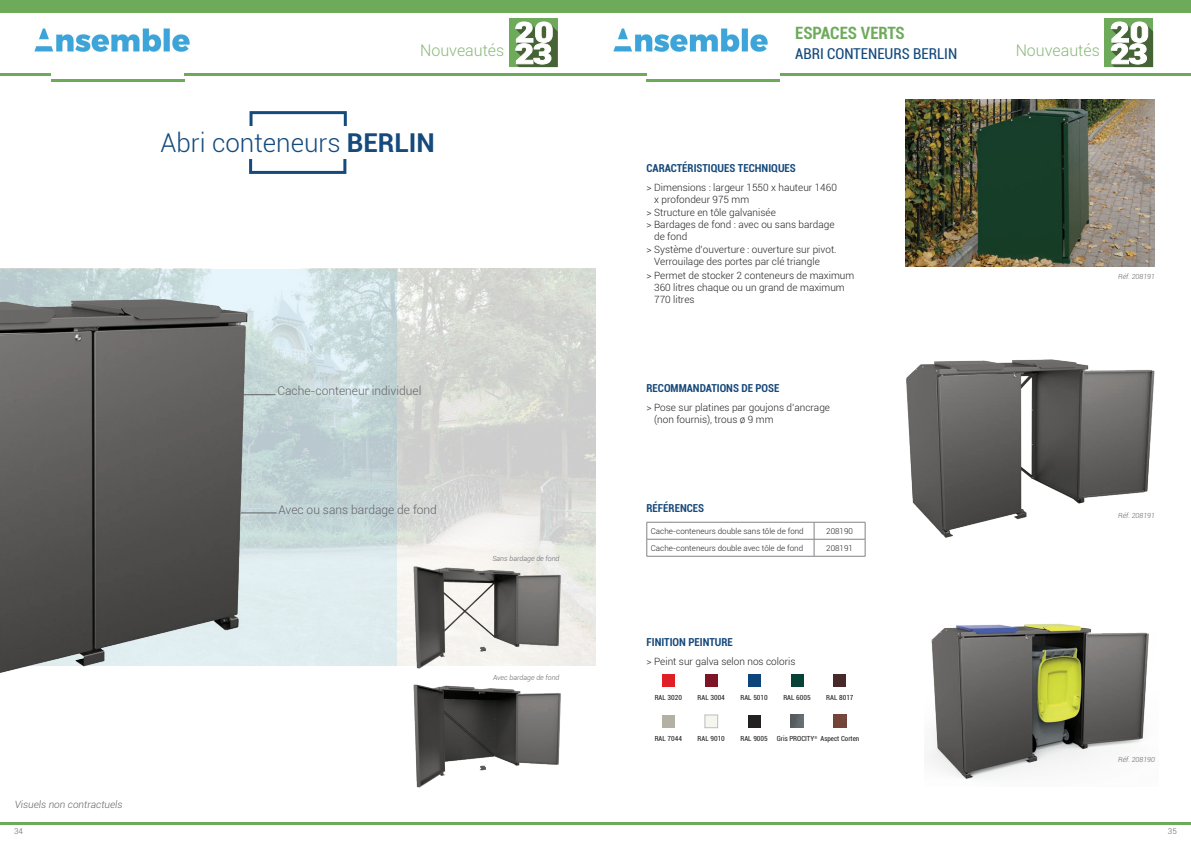
<style>
.page{position:relative;width:1191px;height:842px;background:#fff}
.page>*{position:absolute;margin:0;border:0;box-sizing:border-box;transform-origin:0 0}
.t1{font:300 26px "Roboto";color:#144a7c}
.t2{font:700 condensed 17px "Roboto";color:#6dab5b}
.t3{font:300 16px "Roboto";color:#89b879}
.t4{font:condensed 15px "Roboto";color:#144a7c}
.t5{font:300 12px "Roboto";color:#636366}
.t6{font:700 condensed 11px "Roboto";color:#16497a}
.textes_à_puce{font:300 10px/12px "Roboto";color:#231f20}
.t7{font:italic 300 10px "Roboto";color:#636366}
._2011-Tab_LIGHT_dési{font:300 8px "Roboto";color:#231f20}
._2011-Tab_BOLD_réf{font:300 8px "Roboto";color:#231f20}
.t8{font:300 8px "Roboto";color:#636366}
.t9{font:condensed 7px "Roboto";color:#231f20}
.t10{font:italic 300 7px "Roboto";color:#636366}
.t11{font:condensed 4.1px "Roboto";color:#231f20}
.s1{font-weight:700}
</style>
<div class="page">
<div style="left:0;top:0;width:1191px;height:13px;background:#6dab5b"></div>
<hr style="left:0;top:73px;width:51px;height:3px;background:#6dab5b">
<hr style="left:595px;top:73px;width:51px;height:3px;background:#6dab5b">
<hr style="left:184px;top:73px;width:411px;height:3px;background:#6dab5b">
<hr style="left:780px;top:73px;width:411px;height:3px;background:#6dab5b">
<hr style="left:0;top:822px;width:1191px;height:3px;background:#6dab5b">
<hr style="left:51px;top:79px;width:133px;height:3px;background:#6dab5b">
<hr style="left:646px;top:79px;width:134px;height:3px;background:#6dab5b">
<div style="left:509px;top:18px;width:48px;height:49px;background:#6dab5b"></div>
<svg style="left:515px;top:21px;width:42px;height:46px;background:#abbca3"></svg>
<div style="left:1104px;top:18px;width:49px;height:49px;background:#6dab5b"></div>
<svg style="left:1110px;top:21px;width:43px;height:46px;background:#a9bba1"></svg>
<img style="left:397px;top:269px;width:198px;height:397px">
<svg style="left:0;top:269px;width:397px;height:397px;background:#cedee1"></svg>
<img style="left:0;top:283px;width:263px;height:390px">
<hr style="left:240px;top:394px;width:35px;height:1px;background:#636366">
<hr style="left:241px;top:512px;width:36px;height:1px;background:#636366">
<svg style="left:249px;top:111px;width:98px;height:15px"></svg>
<svg style="left:249px;top:159px;width:97px;height:15px"></svg>
<div style="left:662px;top:674px;width:13px;height:12px;background:#e01e25"></div>
<div style="left:662px;top:715px;width:13px;height:13px;background:#b2b1a4"></div>
<div style="left:705px;top:674px;width:12px;height:12px;background:#7e1527"></div>
<div style="left:704px;top:715px;width:14px;height:13px;background:#f5f6ef;border:1px solid #bcbdc0"></div>
<div style="left:748px;top:674px;width:12px;height:12px;background:#0d457a"></div>
<div style="left:748px;top:715px;width:12px;height:13px;background:#232021"></div>
<div style="left:790px;top:674px;width:13px;height:12px;background:#074236"></div>
<svg style="left:833px;top:715px;width:13px;height:13px"></svg>
<div style="left:833px;top:674px;width:13px;height:12px;background:#482929"></div>
<svg style="left:790px;top:715px;width:13px;height:13px"></svg>
<img style="left:928px;top:623px;width:221px;height:156px">
<img style="left:905px;top:99px;width:250px;height:167px">
<hr style="left:646px;top:522px;width:168px;height:1px;background:#808285">
<hr style="left:814px;top:522px;width:51px;height:1px;background:#808285">
<hr style="left:646px;top:539px;width:168px;height:1px;background:#808285">
<svg style="left:646px;top:522px;width:1px;height:34px"></svg>
<hr style="left:814px;top:539px;width:51px;height:1px;background:#808285">
<svg style="left:814px;top:522px;width:1px;height:34px"></svg>
<svg style="left:865px;top:522px;width:1px;height:34px"></svg>
<hr style="left:646px;top:556px;width:168px;height:1px;background:#808285">
<hr style="left:814px;top:556px;width:51px;height:1px;background:#808285">
<img style="left:413px;top:684px;width:148px;height:104px">
<img style="left:402px;top:550px;width:167px;height:119px">
<img style="left:906px;top:359px;width:249px;height:179px">
<img style="left:34px;top:28px;width:156px;height:24px">
<img style="left:613px;top:28px;width:155px;height:24px">
<p class="t2" style="left:795px;top:21px;width:111px">ESPACES VERTS</p>
<p class="t4" style="left:795px;top:43px;width:164px">ABRI CONTENEURS BERLIN</p>
<h3 class="t3" style="left:420px;top:39px;width:86px">Nouveautés</h3>
<h3 class="t3" style="left:1015px;top:39px;width:86px">Nouveautés</h3>
<p class="t1" style="left:160px;top:125px;width:276px">Abri conteneurs <span class="s1">BERLIN</span></p>
<p class="t5" style="left:277px;top:383px;width:146px">Cache-conteneur individuel</p>
<p class="t5" style="left:278px;top:501px;width:160px">Avec ou sans bardage de fond</p>
<p class="t10" style="left:492px;top:554px;width:69px">Sans bardage de fond</p>
<p class="t10" style="left:493px;top:673px;width:68px">Avec bardage de fond</p>
<p class="t6" style="left:646px;top:160px;width:151px">CARACTÉRISTIQUES TECHNIQUES</p>
<p class="textes_à_puce" style="left:654px;top:181px;width:184px;text-indent:-8px">&gt; Dimensions : largeur 1550 x hauteur 1460 x profondeur 975 mm</p>
<p class="textes_à_puce" style="left:646px;top:206px;width:131px">&gt; Structure en tôle galvanisée</p>
<p class="textes_à_puce" style="left:646px;top:218px;width:189px">&gt; Bardages de fond : avec ou sans bardage</p>
<p class="textes_à_puce" style="left:654px;top:230px;width:35px">de fond</p>
<p class="textes_à_puce" style="left:654px;top:244px;width:184px;text-indent:-8px">&gt; Système d’ouverture : ouverture sur pivot.<br>Verrouilage des portes par clé triangle</p>
<p class="textes_à_puce" style="left:654px;top:269px;width:202px;text-indent:-8px">&gt; Permet de stocker 2 conteneurs de maximum<br>360 litres chaque ou un grand de maximum<br>770 litres</p>
<p class="t6" style="left:646px;top:380px;width:134px">RECOMMANDATIONS DE POSE</p>
<p class="textes_à_puce" style="left:654px;top:401px;width:177px;text-indent:-8px">&gt; Pose sur platines par goujons d’ancrage (non fournis), trous ø 9 mm</p>
<p class="t6" style="left:646px;top:501px;width:59px">RÉFÉRENCES</p>
<p class="_2011-Tab_LIGHT_dési" style="left:651px;top:525px;width:154px">Cache-conteneurs double sans tôle de fond</p>
<p class="_2011-Tab_BOLD_réf" style="left:826px;top:525px;width:28px">208190</p>
<p class="_2011-Tab_LIGHT_dési" style="left:651px;top:542px;width:154px">Cache-conteneurs double avec tôle de fond</p>
<p class="_2011-Tab_BOLD_réf" style="left:826px;top:542px;width:28px">208191</p>
<p class="t6" style="left:646px;top:634px;width:88px">FINITION PEINTURE</p>
<p class="textes_à_puce" style="left:646px;top:655px;width:150px">&gt; Peint sur galva selon nos coloris</p>
<p class="t9" style="left:655px;top:693px;width:29px">RAL 3020</p>
<p class="t9" style="left:697px;top:693px;width:29px">RAL 3004</p>
<p class="t9" style="left:740px;top:693px;width:29px">RAL 5010</p>
<p class="t9" style="left:783px;top:693px;width:29px">RAL 6005</p>
<p class="t9" style="left:826px;top:693px;width:29px">RAL 8017</p>
<p class="t9" style="left:777px;top:734px;width:39px">Gris PROCITY</p>
<p class="t9" style="left:820px;top:734px;width:40px">Aspect Corten</p>
<p class="t11" style="left:814px;top:734px;width:4px">®</p>
<p class="t9" style="left:655px;top:734px;width:29px">RAL 7044</p>
<p class="t9" style="left:697px;top:734px;width:29px">RAL 9010</p>
<p class="t9" style="left:740px;top:734px;width:29px">RAL 9005</p>
<p class="t10" style="left:1118px;top:271px;width:38px">Réf. 208191</p>
<p class="t10" style="left:1118px;top:510px;width:38px">Réf. 208191</p>
<p class="t10" style="left:1118px;top:755px;width:38px">Réf. 208190</p>
<p class="t7" style="left:15px;top:797px;width:109px">Visuels non contractuels</p>
<p class="t8" style="left:14px;top:825px;width:10px">34</p>
<p class="t8" style="left:1168px;top:825px;width:10px">35</p>
</div>
